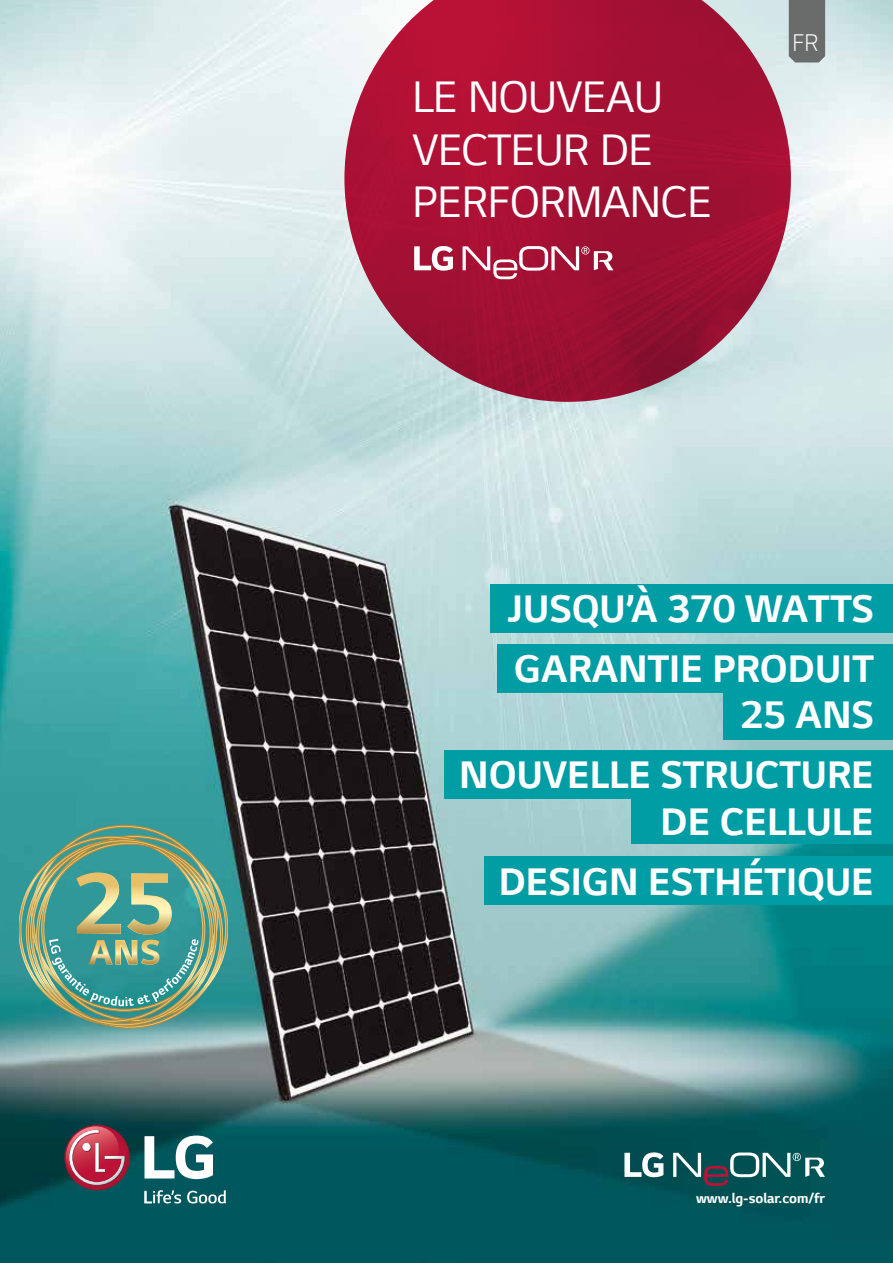
<style>
.page{position:relative;width:893px;height:1263px;background:#fff}
.page>*{position:absolute;margin:0;border:0;box-sizing:border-box;transform-origin:0 0}
.t1{font:46.5px/52.5px "LG Smart";letter-spacing:-.01em;color:#fff}
.t2{font:700 40.5px/60px "LG Smart";color:#fff;text-align:right}
.t3{font:300 25.5px "LG Smart";color:#fff}
.t4{font:700 15px "LG Smart";color:#fff}
</style>
<div class="page">
<img style="left:0;top:0;width:893px;height:1263px">
<svg style="left:144px;top:1190px;width:37px;height:13px"></svg>
<svg style="left:187px;top:1190px;width:39px;height:13px"></svg>
<svg style="left:144px;top:1135px;width:69px;height:44px"></svg>
<svg style="left:64px;top:1125px;width:66px;height:65px"></svg>
<svg style="left:63px;top:1126px;width:63px;height:60px;background:#a74d60"></svg>
<svg style="left:0;top:0;width:1px;height:85px"></svg>
<svg style="left:344px;top:0;width:447px;height:402px;background:#ad3653"></svg>
<div style="left:789px;top:0;width:36px;height:63px;background:#6a6c6c"></div>
<div style="left:491px;top:584px;width:402px;height:49px;background:#009da5"></div>
<div style="left:497px;top:644px;width:396px;height:49px;background:#009da5"></div>
<div style="left:724px;top:691px;width:169px;height:49px;background:#009da5"></div>
<div style="left:445px;top:750px;width:448px;height:49px;background:#009da5"></div>
<div style="left:631px;top:794px;width:262px;height:49px;background:#009da5"></div>
<div style="left:485px;top:856px;width:408px;height:49px;background:#009da5"></div>
<svg style="left:414px;top:246px;width:39px;height:25px"></svg>
<svg style="left:463px;top:246px;width:150px;height:33px"></svg>
<svg style="left:624px;top:1152px;width:39px;height:25px"></svg>
<svg style="left:673px;top:1152px;width:152px;height:34px;background:#396f73"></svg>
<svg style="left:19px;top:825px;width:208px;height:203px;background:#63a18c"></svg>
<p class="t1" style="left:412px;top:69px;width:301px">LE NOUVEAU<br>VECTEUR DE<br>PERFORMANCE</p>
<p class="t3" style="left:792px;top:25px;width:28px">FR</p>
<p class="t2" style="left:508px;top:578px;width:367px">JUSQUÀ 370 WATTS</p>
<p class="t2" style="left:514px;top:545px;width:361px;line-height:81.8px;text-align:left;text-indent:112px">,<br>GARANTIE PRODUIT</p>
<p class="t2" style="left:459px;top:684px;width:416px">25 ANS<br>NOUVELLE STRUCTURE</p>
<p class="t2" style="left:499px;top:791px;width:377px">DE CELLULE<br>DESIGN ESTHÉTIQUE</p>
<p class="t4" style="left:696px;top:1188px;width:131px">www.lg-solar.com/fr</p>
</div>
